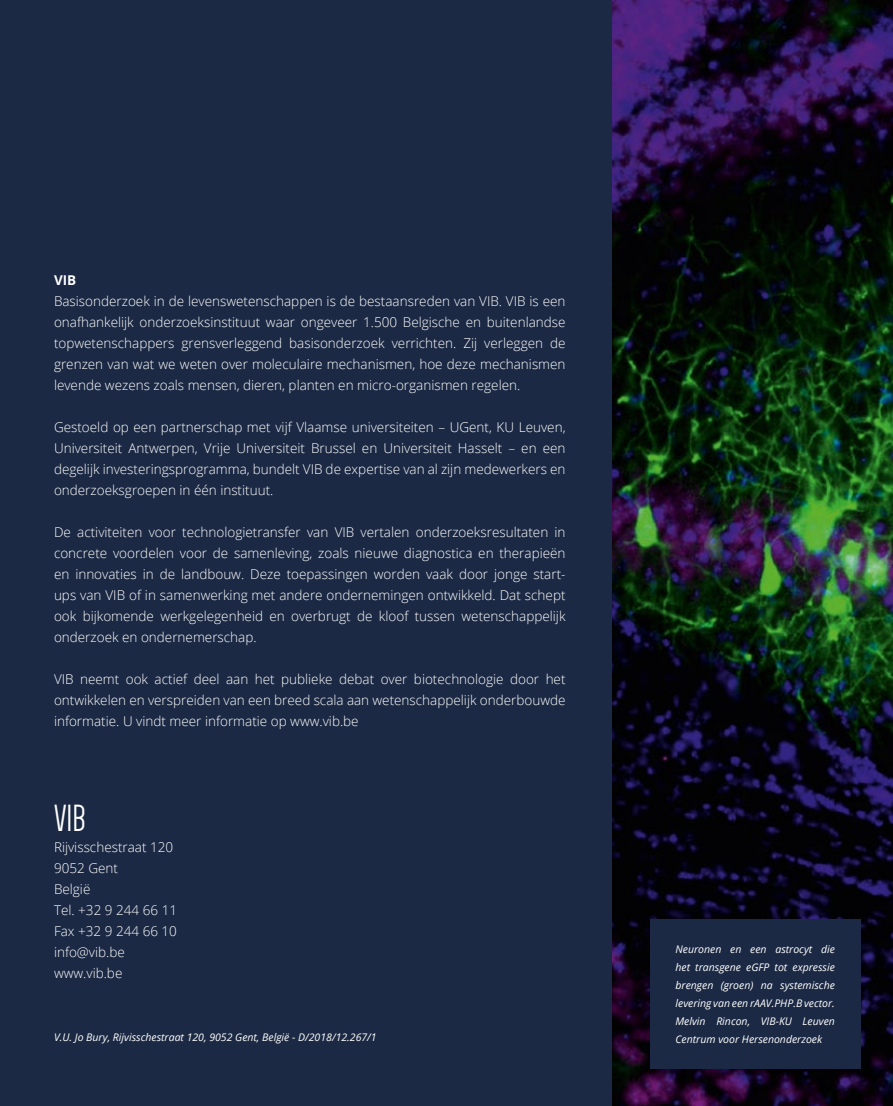
<style>
.page{position:relative;width:893px;height:1106px;background:#fff}
.page>*{position:absolute;margin:0;border:0;box-sizing:border-box;transform-origin:0 0}
.t1{font:39px "Dense";color:#fff}
.t2{font:300 13.5px/21px "Open Sans";color:#fff;text-align:justify}
.t3{font:700 13.5px "Open Sans";color:#fff}
.t4{font:italic 10.5px/18px "Open Sans";color:#fff;text-align:justify}
</style>
<div class="page">
<div style="left:0;top:0;width:612px;height:1106px;background:#1b2944"></div>
<img style="left:612px;top:0;width:281px;height:1106px">
<div style="left:650px;top:919px;width:210px;height:149px;background:#1b2944"></div>
<p class="t3" style="left:54px;top:271px;width:24px">VIB</p>
<p class="t2" style="left:54px;top:290px;width:513px">Basisonderzoek in de levenswetenschappen is de bestaansreden van VIB. VIB is een onafhankelijk onderzoeksinstituut waar ongeveer 1.500 Belgische en buitenlandse topwetenschappers grensverleggend basisonderzoek verrichten. Zij verleggen de grenzen van wat we weten over moleculaire mechanismen, hoe deze mechanismen levende wezens zoals mensen, dieren, planten en micro-organismen regelen.</p>
<p class="t2" style="left:54px;top:416px;width:513px">Gestoeld op een partnerschap met vijf Vlaamse universiteiten – UGent, KU Leuven, Universiteit Antwerpen, Vrije Universiteit Brussel en Universiteit Hasselt – en een degelijk investeringsprogramma, bundelt VIB de expertise van al zijn medewerkers en onderzoeksgroepen in één instituut.</p>
<p class="t2" style="left:54px;top:521px;width:513px">De activiteiten voor technologietransfer van VIB vertalen onderzoeksresultaten in concrete voordelen voor de samenleving, zoals nieuwe diagnostica en therapieën en innovaties in de landbouw. Deze toepassingen worden vaak door jonge start&shy;ups van VIB of in samenwerking met andere ondernemingen ontwikkeld. Dat schept ook bijkomende werkgelegenheid en overbrugt de kloof tussen wetenschappelijk onderzoek en ondernemerschap.</p>
<p class="t2" style="left:54px;top:668px;width:513px">VIB neemt ook actief deel aan het publieke debat over biotechnologie door het ontwikkelen en verspreiden van een breed scala aan wetenschappelijk onderbouwde informatie. U vindt meer informatie op www.vib.be</p>
<h1 class="t1" style="left:54px;top:799px;width:33px">VIB</h1>
<p class="t2" style="left:54px;top:836px;width:125px;text-align:left">Rijvisschestraat 120<br>9052 Gent<br>België<br>Tel. +32 9 244 66 11<br>Fax +32 9 244 66 10 info@vib.be www.vib.be</p>
<p class="t4" style="left:54px;top:1028px;width:324px">V.U. Jo Bury, Rijvisschestraat 120, 9052 Gent, België - D/2018/12.267/1</p>
<p class="t4" style="left:675px;top:939px;width:161px">Neuronen en een astrocyt die het transgene eGFP tot expressie brengen (groen) na systemische levering van een rAAV.PHP.B vector.<br>Melvin Rincon, VIB-KU Leuven Centrum voor Hersenonderzoek</p>
</div>
